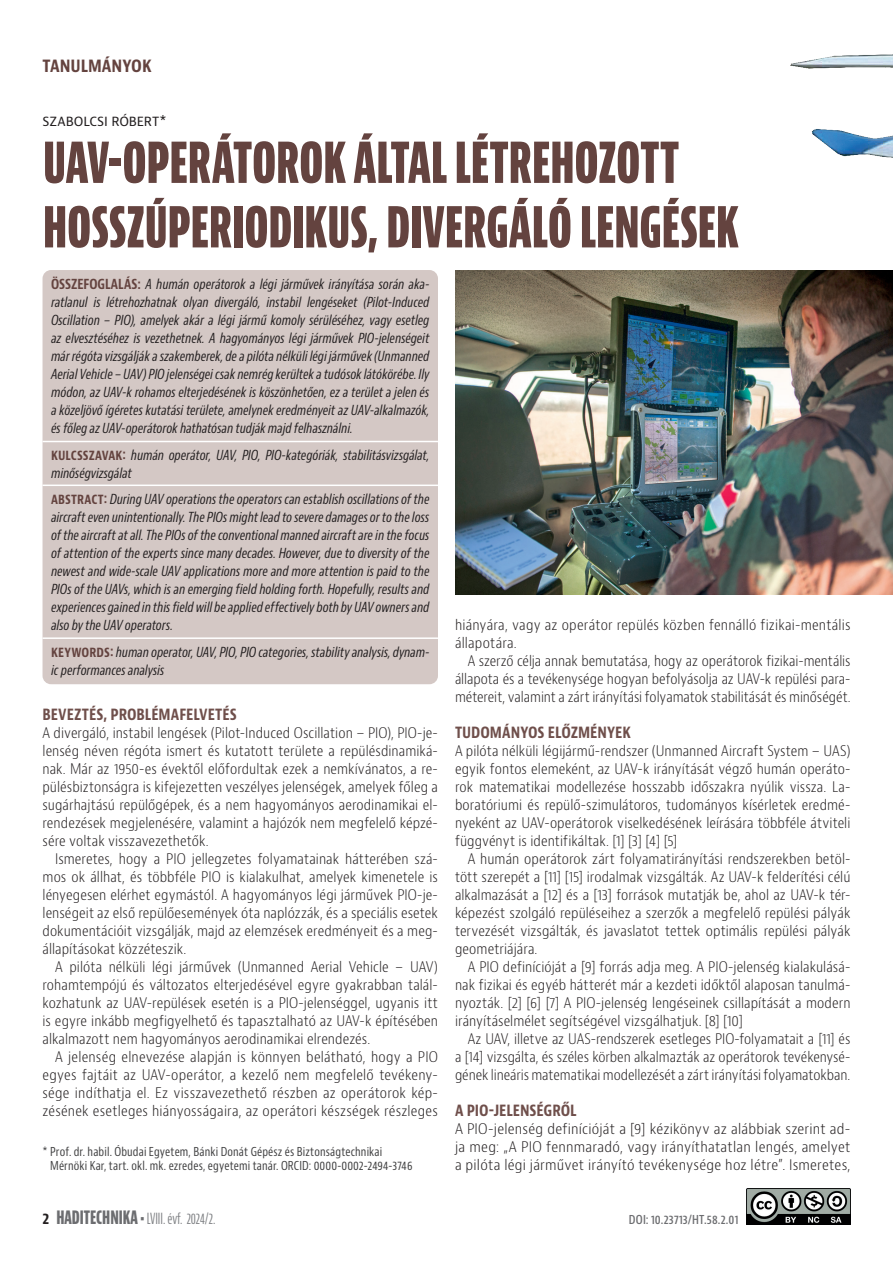
<style>
.page{position:relative;width:893px;height:1263px;background:#fff}
.page>*{position:absolute;margin:0;border:0;box-sizing:border-box;transform-origin:0 0}
.Cím{font:700 extra-condensed 60px/64.5px "Bernino Sans";letter-spacing:-.015em;color:#64433f;scale:.96 1}
.t1{font:700 condensed 18px "Bernino Sans";color:#64433f}
.KÖZCÍM{font:700 condensed 16.5px "Bernino Sans";letter-spacing:-.005em;color:#6f4f4b;scale:.96 1}
.t2{font:extra-condensed 15px "Bernino Sans";letter-spacing:-.005em;color:#808285}
.kenyér{font:300 condensed 14.25px/18px "Bernino Sans";letter-spacing:.005em;color:#231f20;text-align:justify;scale:.96 1}
.kenyer_tompa{font:300 condensed 14.25px/18px "Bernino Sans";letter-spacing:.005em;color:#231f20;text-align:justify;scale:.96 1}
.kenyér-2{font:300 condensed 14.25px/18px "Bernino Sans";letter-spacing:.005em;color:#231f20;text-align:justify;scale:.95 1}
.kenyér-3{font:300 condensed 14.25px/18px "Bernino Sans";letter-spacing:.005em;color:#231f20;text-align:justify}
.kenyer_tompa-2{font:300 condensed 14.25px/18px "Bernino Sans";letter-spacing:.005em;color:#231f20;text-align:justify}
.kenyér-4{font:italic condensed 13.5px/18px "Bernino Sans";letter-spacing:-.01em;color:#231f20;text-align:justify;scale:.96 1}
.szerző{font:13.5px "Bernino Sans";letter-spacing:-.01em;color:#231f20;scale:.96 1}
.LÁBJEGYZET{font:condensed 12px/14.2px "Bernino Sans";letter-spacing:.01em;color:#3e3e3f;scale:.96 1}
.DOI{font:600 condensed 12px "Bernino Sans";letter-spacing:.015em;color:#6c6d70;scale:.96 1}
.s1{font-weight:700;font-style:normal;color:#64433f}
.s2{font-weight:700;font-stretch:condensed;color:#231f20}
.s3{font-weight:700;font-size:18px;color:#6c6d70}
</style>
<div class="page">
<img style="left:455px;top:270px;width:438px;height:324px">
<img style="left:747px;top:1188px;width:103px;height:36px">
<img style="left:765px;top:54px;width:128px;height:236px">
<div style="left:43px;top:270px;width:395px;height:414px;background:#d4c8c5;border-radius:9px"></div>
<hr style="left:43px;top:441px;width:395px;height:1px;background:#fff">
<hr style="left:43px;top:485px;width:395px;height:1px;background:#fff">
<hr style="left:43px;top:637px;width:395px;height:2px;background:#fff">
<h2 class="t1" style="left:43px;top:54px;width:111px">TANULMÁNYOK</h2>
<p class="szerző" style="left:43px;top:112px;width:131px">SZABOLCSI RÓBERT*</p>
<p class="Cím" style="left:43px;top:130px;width:727px">UAV-OPERÁTOROK ÁLTAL LÉTREHOZOTT<br>HOSSZÚPERIODIKUS, DIVERGÁLÓ LENGÉSEK</p>
<p class="kenyér-4" style="left:51px;top:276px;width:396px"><span class="s1">ÖSSZEFOGLALÁS:</span> A humán operátorok a légi járművek irányítása során aka&shy;ratlanul is létrehozhatnak olyan divergáló, instabil lengéseket (Pilot-Induced Oscillation – PIO), amelyek akár a légi jármű komoly sérüléséhez, vagy esetleg az elvesztéséhez is vezethetnek. A hagyományos légi járművek PIO-jelenségeit már régóta vizsgálják a szakemberek, de a pilóta nélküli légi járművek (Unmanned Aerial Vehicle – UAV) PIO jelenségei csak nemrég kerültek a tudósok látókörébe. Ily módon, az UAV-k rohamos elterjedésének is köszönhetően, ez a terület a jelen és a közeljövő ígéretes kutatási területe, amelynek eredményeit az UAV-alkalmazók, és főleg az UAV-operátorok hathatósan tudják majd felhasználni.</p>
<p class="kenyér-4" style="left:51px;top:447px;width:396px"><span class="s1">KULCSSZAVAK:</span> humán operátor, UAV, PIO, PIO-kategóriák, stabilitásvizsgálat, minőségvizsgálat</p>
<p class="kenyér-4" style="left:51px;top:491px;width:396px"><span class="s1">ABSTRACT:</span> During UAV operations the operators can establish oscillations of the aircraft even unintentionally. The PIOs might lead to severe damages or to the loss of the aircraft at all. The PIOs of the conventional manned aircraft are in the focus of attention of the experts since many decades. However, due to diversity of the newest and wide-scale UAV applications more and more attention is paid to the PIOs of the UAVs, which is an emerging field holding forth. Hopefully, results and experiences gained in this field will be applied effectively both by UAV owners and also by the UAV operators.</p>
<p class="kenyér-4" style="left:51px;top:644px;width:396px"><span class="s1">KEYWORDS:</span> human operator, UAV, PIO, PIO categories, stability analysis, dynam&shy;ic performances analysis</p>
<p class="KÖZCÍM" style="left:43px;top:704px;width:204px">BEVEZTÉS, PROBLÉMAFELVETÉS</p>
<p class="kenyer_tompa" style="left:43px;top:724px;width:413px">A divergáló, instabil lengések (Pilot-Induced Oscillation – PIO), PIO-je&shy;lenség néven régóta ismert és kutatott területe a repülésdinamiká&shy;nak. Már az 1950-es évektől előfordultak ezek a nemkívánatos, a re&shy;pülésbiztonságra is kifejezetten veszélyes jelenségek, amelyek főleg a sugárhajtású repülőgépek, és a nem hagyományos aerodinamikai el&shy;rendezések megjelenésére, valamint a hajózók nem megfelelő képzé&shy;sére voltak visszavezethetők.</p>
<p class="kenyér" style="left:43px;top:850px;width:413px;text-indent:13px">Ismeretes, hogy a PIO jellegzetes folyamatainak hátterében szá&shy;mos ok állhat, és többféle PIO is kialakulhat, amelyek kimenetele is lényegesen elérhet egymástól. A hagyományos légi járművek PIO-je&shy;lenségeit az első repülőesemények óta naplózzák, és a speciális esetek dokumentációit vizsgálják, majd az elemzések eredményeit és a meg&shy;állapításokat közzéteszik.</p>
<p class="kenyér" style="left:43px;top:958px;width:413px;text-indent:13px">A pilóta nélküli légi járművek (Unmanned Aerial Vehicle – UAV) rohamtempójú és változatos elterjedésével egyre gyakrabban talál&shy;kozhatunk az UAV-repülések esetén is a PIO-jelenséggel, ugyanis itt is egyre inkább megfigyelhető és tapasztalható az UAV-k építésében alkalmazott nem hagyományos aerodinamikai elrendezés.</p>
<p class="kenyér-3" style="left:43px;top:1048px;width:397px;text-indent:13px">A jelenség elnevezése alapján is könnyen belátható, hogy a PIO egyes fajtáit az UAV-operátor, a kezelő nem megfelelő tevékeny&shy;sége indíthatja el. Ez visszavezethető részben az operátorok kép&shy;zésének esetleges hiányosságaira, az operátori készségek részleges</p>
<p class="LÁBJEGYZET" style="left:50px;top:1145px;width:379px;text-indent:-8px">* Prof. dr. habil. Óbudai Egyetem, Bánki Donát Gépész és Biztonságtechnikai<br>Mérnöki Kar, tart. okl. mk. ezredes, egyetemi tanár. ORCID: 0000-0002-2494-3746</p>
<p class="t2" style="left:43px;top:1210px;width:175px"><span class="s2">2</span> <span class="s3">HADITECHNIKA •</span>LVIII. évf. 2024/2.</p>
<p class="kenyér-3" style="left:455px;top:616px;width:397px">hiányára, vagy az operátor repülés közben fennálló fizikai-mentális állapotára.</p>
<p class="kenyér-2" style="left:455px;top:652px;width:418px;text-indent:13px">A szerző célja annak bemutatása, hogy az operátorok fizikai-mentális állapota és a tevékenysége hogyan befolyásolja az UAV-k repülési para&shy;métereit, valamint a zárt irányítási folyamatok stabilitását és minőségét.</p>
<p class="KÖZCÍM" style="left:455px;top:722px;width:185px">TUDOMÁNYOS ELŐZMÉNYEK</p>
<p class="kenyer_tompa" style="left:455px;top:742px;width:413px">A pilóta nélküli légijármű-rendszer (Unmanned Aircraft System – UAS) egyik fontos elemeként, az UAV-k irányítását végző humán operáto&shy;rok matematikai modellezése hosszabb időszakra nyúlik vissza. La&shy;boratóriumi és repülő-szimulátoros, tudományos kísérletek eredmé&shy;nyeként az UAV-operátorok viselkedésének leírására többféle átviteli függvényt is identifikáltak. [1] [3] [4] [5]</p>
<p class="kenyér" style="left:455px;top:850px;width:413px;text-indent:13px">A humán operátorok zárt folyamatirányítási rendszerekben betöl&shy;tött szerepét a [11] [15] irodalmak vizsgálták. Az UAV-k felderítési célú alkalmazását a [12] és a [13] források mutatják be, ahol az UAV-k tér&shy;képezést szolgáló repüléseihez a szerzők a megfelelő repülési pályák tervezését vizsgálták, és javaslatot tettek optimális repülési pályák geometriájára.</p>
<p class="kenyér" style="left:455px;top:958px;width:413px;text-indent:13px">A PIO definícióját a [9] forrás adja meg. A PIO-jelenség kialakulásá&shy;nak fizikai és egyéb hátterét már a kezdeti időktől alaposan tanulmá&shy;nyozták. [2] [6] [7] A PIO-jelenség lengéseinek csillapítását a modern irányításelmélet segítségével vizsgálhatjuk. [8] [10]</p>
<p class="kenyér-2" style="left:455px;top:1030px;width:418px;text-indent:13px">Az UAV, illetve az UAS-rendszerek esetleges PIO-folyamatait a [11] és a [14] vizsgálta, és széles körben alkalmazták az operátorok tevékenysé&shy;gének lineáris matematikai modellezését a zárt irányítási folyamatokban.</p>
<p class="KÖZCÍM" style="left:455px;top:1100px;width:128px">A PIO-JELENSÉGRŐL</p>
<p class="kenyer_tompa-2" style="left:455px;top:1120px;width:397px">A PIO-jelenség definícióját a [9] kézikönyv az alábbiak szerint ad&shy;ja meg: „A PIO fennmaradó, vagy irányíthatatlan lengés, amelyet a pilóta légi járművet irányító tevékenysége hoz létre”. Ismeretes,</p>
<p class="DOI" style="left:629px;top:1212px;width:115px">DOI: 10.23713/HT.58.2.01</p>
</div>
